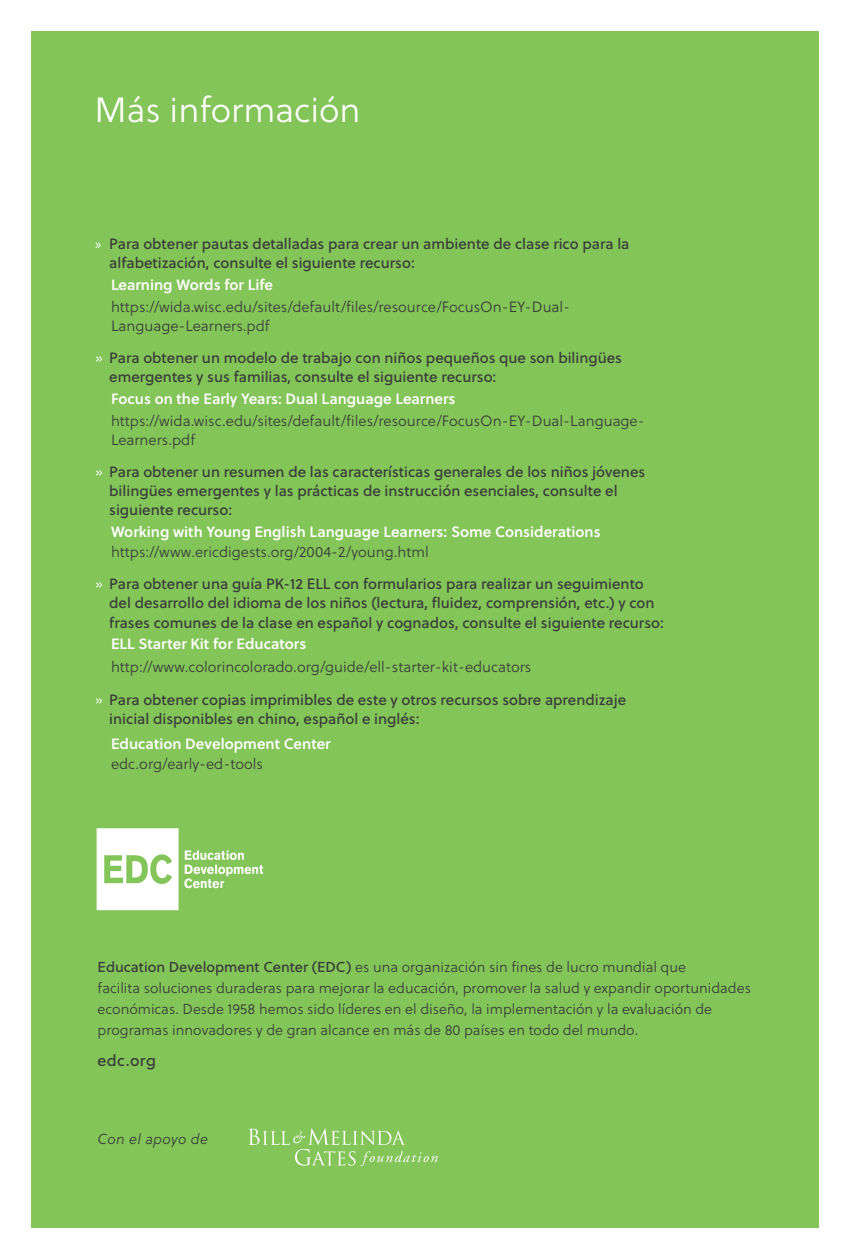
<style>
.page{position:relative;width:851px;height:1260px;background:#fff}
.page>*{position:absolute;margin:0;border:0;box-sizing:border-box;transform-origin:0 0}
.t1{font:35px "Soleil Lt";color:#fff}
.t2{font:15.75px "Soleil Bk";letter-spacing:.025em;color:#3a3b3a}
.t3{font:14.88px/19.2px "Soleil Bk";color:#3a3b3a}
.t4{font:14.88px/19.2px "Soleil Lt";color:#3a3b3a}
.t5{font:14.88px "Soleil Sb";color:#fff}
.t6{font:14.35px/21px "Soleil Lt";color:#3a3b3a}
.t7{font:italic 14.35px "Soleil Lt";letter-spacing:.025em;color:#3a3b3a}
.s1{font-family:"Myriad Pro";color:#fff}
.s2{font-family:"Soleil Lt";color:#fff}
.s3{font-family:"Soleil Bk"}
</style>
<div class="page">
<div style="left:32px;top:32px;width:787px;height:1196px;background:#83c559"></div>
<svg style="left:97px;top:828px;width:81px;height:82px;background:#eaf5e3"></svg>
<svg style="left:184px;top:850px;width:79px;height:38px"></svg>
<svg style="left:248px;top:1128px;width:189px;height:38px"></svg>
<h1 class="t1" style="left:94px;top:86px;width:267px">Más información</h1>
<p class="t3" style="left:109px;top:234px;width:522px;text-indent:-14px"><span class="s1">»</span> Para obtener pautas detalladas para crear un ambiente de clase rico para la alfabetización, consulte el siguiente recurso:</p>
<p class="t5" style="left:111px;top:274px;width:164px">Learning Words for Life</p>
<p class="t4" style="left:111px;top:297px;width:460px">https://wida.wisc.edu/sites/default/files/resource/FocusOn-EY-Dual-<br>Language-Learners.pdf</p>
<p class="t3" style="left:109px;top:348px;width:514px;text-indent:-14px"><span class="s2">»</span> Para obtener un modelo de trabajo con niños pequeños que son bilingües emergentes y sus familias, consulte el siguiente recurso:</p>
<p class="t5" style="left:111px;top:387px;width:346px">Focus on the Early Years: Dual Language Learners</p>
<p class="t4" style="left:111px;top:411px;width:535px">https://wida.wisc.edu/sites/default/files/resource/FocusOn-EY-Dual-Language-<br>Learners.pdf</p>
<p class="t3" style="left:109px;top:461px;width:537px;text-indent:-14px"><span class="s2">»</span> Para obtener un resumen de las características generales de los niños jóvenes bilingües emergentes y las prácticas de instrucción esenciales, consulte el siguiente recurso:</p>
<p class="t5" style="left:111px;top:521px;width:491px">Working with Young English Language Learners: Some Considerations</p>
<p class="t4" style="left:111px;top:542px;width:319px">https://www.ericdigests.org/2004-2/young.html</p>
<p class="t3" style="left:109px;top:574px;width:556px;text-indent:-14px"><span class="s2">»</span> Para obtener una guía PK-12 ELL con formularios para realizar un seguimiento del desarrollo del idioma de los niños (lectura, fluidez, comprensión, etc.) y con frases comunes de la clase en español y cognados, consulte el siguiente recurso:</p>
<p class="t5" style="left:111px;top:633px;width:197px">ELL Starter Kit for Educators</p>
<p class="t4" style="left:111px;top:657px;width:422px">http://www.colorincolorado.org/guide/ell-starter-kit-educators</p>
<p class="t3" style="left:109px;top:690px;width:518px;text-indent:-14px"><span class="s2">»</span> Para obtener copias imprimibles de este y otros recursos sobre aprendizaje inicial disponibles en chino, español e inglés:</p>
<p class="t5" style="left:111px;top:732px;width:221px">Education Development Center</p>
<p class="t4" style="left:111px;top:754px;width:153px">edc.org/early-ed-tools</p>
<p class="t6" style="left:98px;top:956px;width:655px"><span class="s3">Education Development Center (EDC)</span> es una organización sin fines de lucro mundial que<br>facilita soluciones duraderas para mejorar la educación, promover la salud y expandir oportunidades económicas. Desde 1958 hemos sido líderes en el diseño, la implementación y la evaluación de programas innovadores y de gran alcance en más de 80 países en todo del mundo.</p>
<p class="t2" style="left:98px;top:1049px;width:60px">edc.org</p>
<p class="t7" style="left:98px;top:1129px;width:112px">Con el apoyo de</p>
</div>
